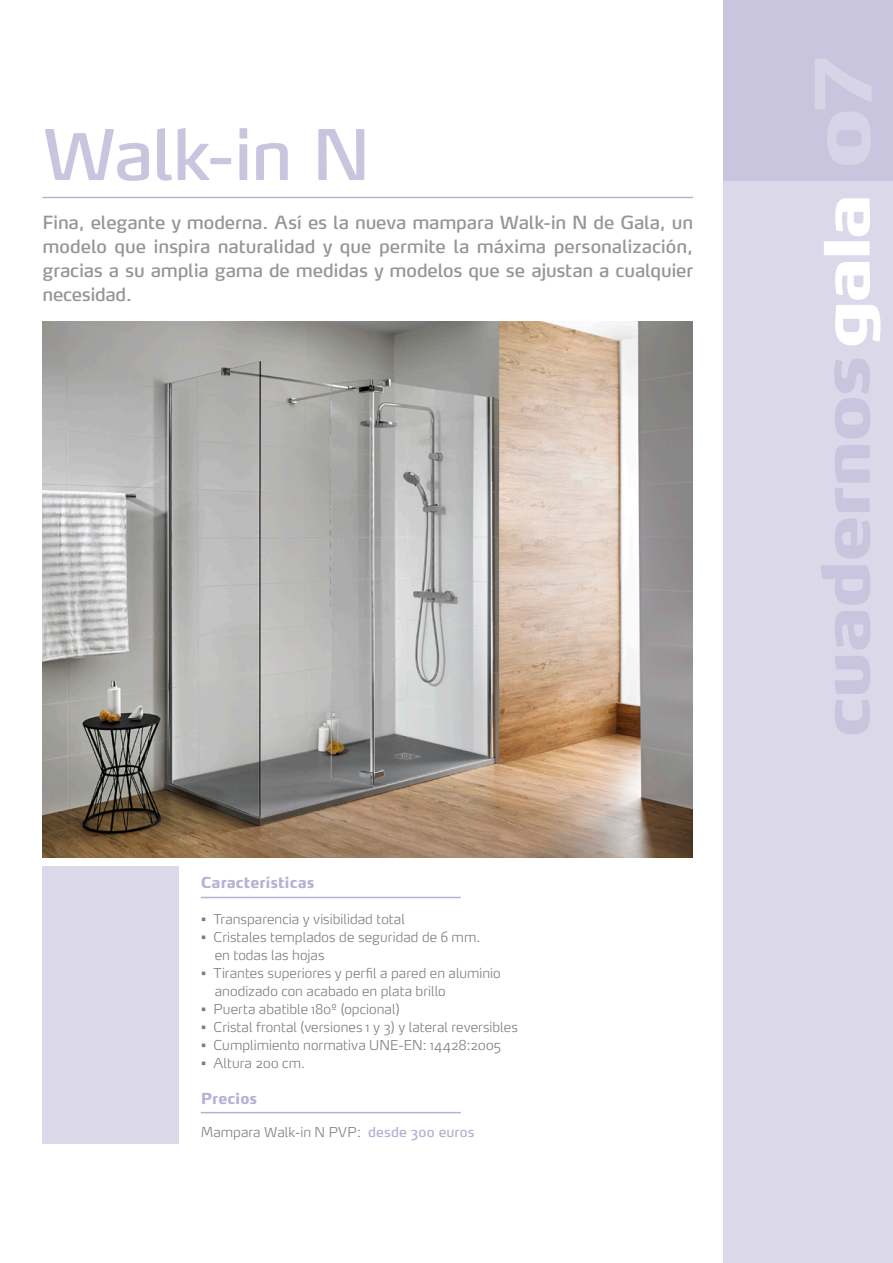
<style>
.page{position:relative;width:893px;height:1263px;background:#fff}
.page>*{position:absolute;margin:0;border:0;box-sizing:border-box;transform-origin:0 0}
.punts_text_9pt{font:69px "Max OT";letter-spacing:-.025em;color:#c9c5de}
.punts_text_9pt-2{font:18px/24px "Max OT";letter-spacing:-.01em;color:#949699;text-align:justify}
.punts_text_9pt-3{font:800 15px "Max OT";color:#b7b1d3}
.punts_text_9pt-4{font:300 expanded 13.5px "Max OT";letter-spacing:.005em;color:#7c7e81}
.s1{font-weight:400;font-stretch:normal;color:#b7b1d3}
</style>
<div class="page">
<div style="left:724px;top:0;width:169px;height:182px;background:#c9c5de"></div>
<div style="left:724px;top:182px;width:169px;height:1081px;background:#dbd8e9"></div>
<svg style="left:824px;top:198px;width:57px;height:147px"></svg>
<svg style="left:835px;top:656px;width:35px;height:78px"></svg>
<svg style="left:835px;top:611px;width:35px;height:38px"></svg>
<svg style="left:821px;top:565px;width:49px;height:40px"></svg>
<svg style="left:835px;top:519px;width:35px;height:40px"></svg>
<svg style="left:834px;top:359px;width:36px;height:79px"></svg>
<svg style="left:835px;top:445px;width:34px;height:67px"></svg>
<svg style="left:815px;top:59px;width:56px;height:106px"></svg>
<hr style="left:43px;top:197px;width:650px;height:1px;background:#b7b1d3">
<hr style="left:201px;top:1112px;width:260px;height:1px;background:#b7b1d3">
<hr style="left:201px;top:897px;width:260px;height:1px;background:#b7b1d3">
<img style="left:43px;top:322px;width:650px;height:536px">
<div style="left:43px;top:866px;width:136px;height:277px;background:#dbd8e9"></div>
<p class="punts_text_9pt" style="left:43px;top:112px;width:330px">Walk-in N</p>
<p class="punts_text_9pt-2" style="left:43px;top:211px;width:652px">Fina, elegante y moderna. Así es la nueva mampara Walk-in N de Gala, un modelo que inspira naturalidad y que permite la máxima personalización, gracias a su amplia gama de medidas y modelos que se ajustan a cualquier necesidad.</p>
<p class="punts_text_9pt-3" style="left:201px;top:873px;width:115px">Características</p>
<p class="punts_text_9pt-4" style="left:201px;top:911px;width:206px">• Transparencia y visibilidad total</p>
<p class="punts_text_9pt-4" style="left:201px;top:929px;width:281px">• Cristales templados de seguridad de 6 mm.</p>
<p class="punts_text_9pt-4" style="left:215px;top:947px;width:111px">en todas las hojas</p>
<p class="punts_text_9pt-4" style="left:201px;top:965px;width:302px">• Tirantes superiores y perfil a pared en aluminio</p>
<p class="punts_text_9pt-4" style="left:215px;top:983px;width:233px">anodizado con acabado en plata brillo</p>
<p class="punts_text_9pt-4" style="left:201px;top:1001px;width:200px">• Puerta abatible 180º (opcional)</p>
<p class="punts_text_9pt-4" style="left:201px;top:1019px;width:319px">• Cristal frontal (versiones 1 y 3) y lateral reversibles</p>
<p class="punts_text_9pt-4" style="left:201px;top:1037px;width:302px">• Cumplimiento normativa UNE-EN: 14428:2005</p>
<p class="punts_text_9pt-4" style="left:201px;top:1055px;width:106px">• Altura 200 cm.</p>
<p class="punts_text_9pt-3" style="left:201px;top:1089px;width:58px">Precios</p>
<p class="punts_text_9pt-4" style="left:201px;top:1124px;width:275px">Mampara Walk-in N PVP: <span class="s1">desde 300 euros</span></p>
</div>
